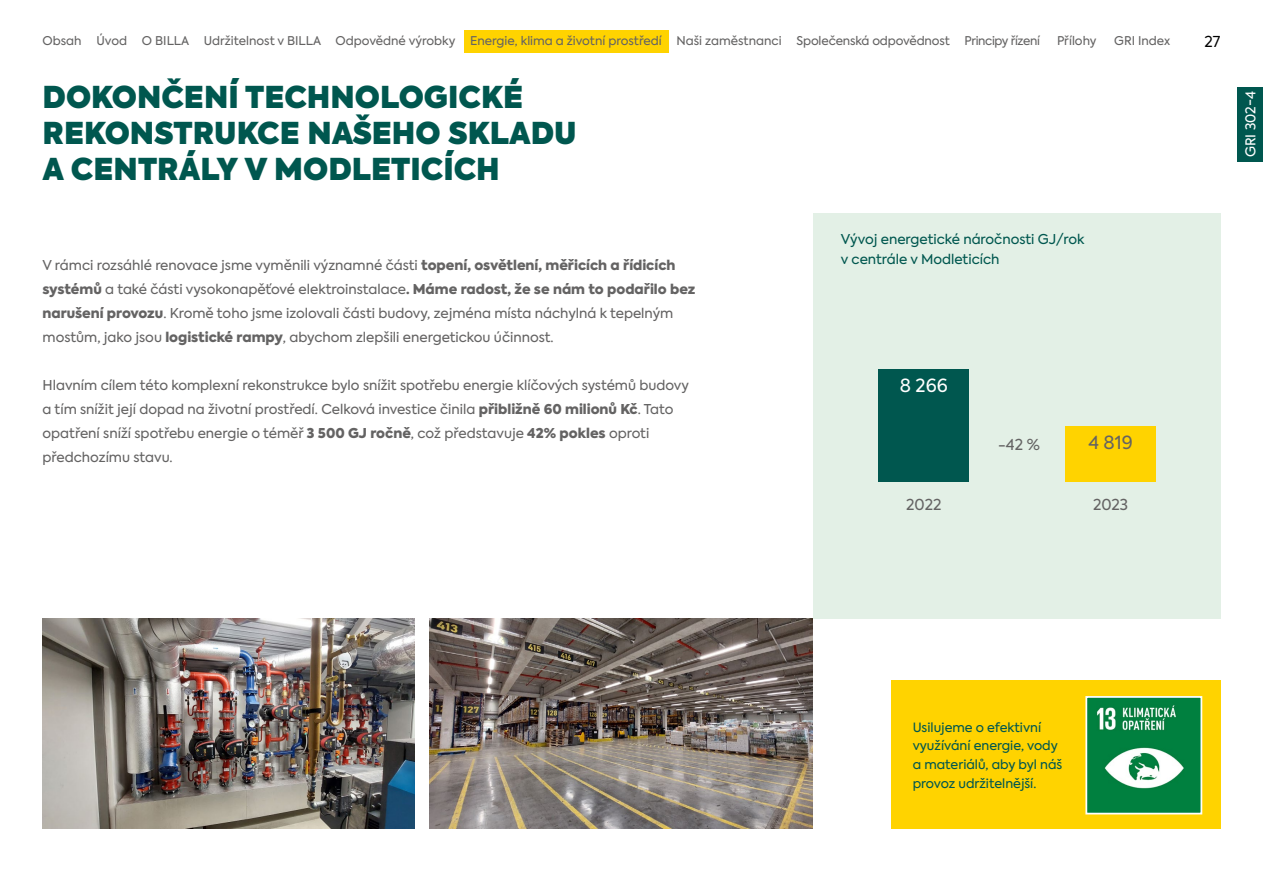
<style>
.page{position:relative;width:1263px;height:893px;background:#fff}
.page>*{position:absolute;margin:0;border:0;box-sizing:border-box;transform-origin:0 0}
.t1{font:800 30px/36px "Axiforma";color:#00574f}
.t2{font:18px "Axiforma";color:#fff}
.t3{font:18px "Axiforma";color:#646363}
.t4{font:15px "Axiforma";color:#646363}
.t5{font:15px "Axiforma";color:#000}
.t6{font:13.5px/24px "Axiforma";color:#646363}
.t7{font:13.5px/19.5px "Axiforma";color:#00574f}
.t8{font:13.5px "Axiforma";color:#fff}
.t9{font:12.75px/18.8px "Axiforma";color:#00574f}
.t10{font:12px "Axiforma";color:#646363}
.s1{font-weight:900}
</style>
<div class="page">
<div style="left:813px;top:213px;width:407px;height:405px;background:#e3f0e6"></div>
<div style="left:891px;top:680px;width:329px;height:149px;background:#ffd300"></div>
<img style="left:1088px;top:699px;width:111px;height:112px">
<div style="left:1085px;top:696px;width:117px;height:118px;border:2px solid #fff"></div>
<img style="left:43px;top:618px;width:371px;height:210px">
<img style="left:429px;top:618px;width:384px;height:210px">
<div style="left:879px;top:369px;width:90px;height:113px;background:#00574f"></div>
<div style="left:1065px;top:427px;width:90px;height:55px;background:#ffd300"></div>
<div style="left:464px;top:30px;width:205px;height:23px;background:#ffd300"></div>
<div style="left:1237px;top:87px;width:26px;height:75px;background:#00574f"></div>
<p class="t10" style="left:43px;top:33px;width:999px">Obsah Úvod O BILLA Udržitelnost v BILLA Odpovědné výrobky Energie, klima a životní prostředí Naši zaměstnanci Společenská odpovědnost Principy řízení</p>
<p class="t10" style="left:1057px;top:33px;width:41px">Přílohy</p>
<p class="t10" style="left:1114px;top:33px;width:58px">GRI Index</p>
<h1 class="t1" style="left:43px;top:80px;width:536px">DOKONČENÍ TECHNOLOGICKÉ<br>REKONSTRUKCE NAŠEHO SKLADU<br>A CENTRÁLY V MODLETICÍCH</h1>
<p class="t6" style="left:43px;top:254px;width:654px">V rámci rozsáhlé renovace jsme vyměnili významné části <span class="s1">topení, osvětlení, měřicích a řídicích systémů</span> a také části vysokonapěťové elektroinstalace<span class="s1">. Máme radost, že se nám to podařilo bez narušení provozu</span>. Kromě toho jsme izolovali části budovy, zejména místa náchylná k tepelným mostům, jako jsou <span class="s1">logistické rampy</span>, abychom zlepšili energetickou účinnost.</p>
<p class="t6" style="left:43px;top:374px;width:648px">Hlavním cílem této komplexní rekonstrukce bylo snížit spotřebu energie klíčových systémů budovy a tím snížit její dopad na životní prostředí. Celková investice činila <span class="s1">přibližně 60 milionů Kč</span>. Tato opatření sníží spotřebu energie o téměř <span class="s1">3 500 GJ ročně</span>, což představuje <span class="s1">42% pokles</span> oproti předchozímu stavu.</p>
<p class="t7" style="left:841px;top:230px;width:245px">Vývoj energetické náročnosti GJ/rok v centrále v Modleticích</p>
<h2 class="t2" style="left:900px;top:374px;width:49px">8 266</h2>
<p class="t4" style="left:906px;top:494px;width:37px">2022</p>
<p class="t4" style="left:998px;top:435px;width:43px">-42 %</p>
<h2 class="t3" style="left:1088px;top:431px;width:46px">4 819</h2>
<p class="t4" style="left:1093px;top:494px;width:37px">2023</p>
<p class="t5" style="left:1204px;top:32px;width:17px">27</p>
<p class="t8" style="left:1242px;top:157px;width:67px;rotate:-90deg">GRI 302-4</p>
<p class="t9" style="left:913px;top:718px;width:151px">Usilujeme o efektivní využívání energie, vody a materiálů, aby byl náš provoz udržitelnější.</p>
</div>
